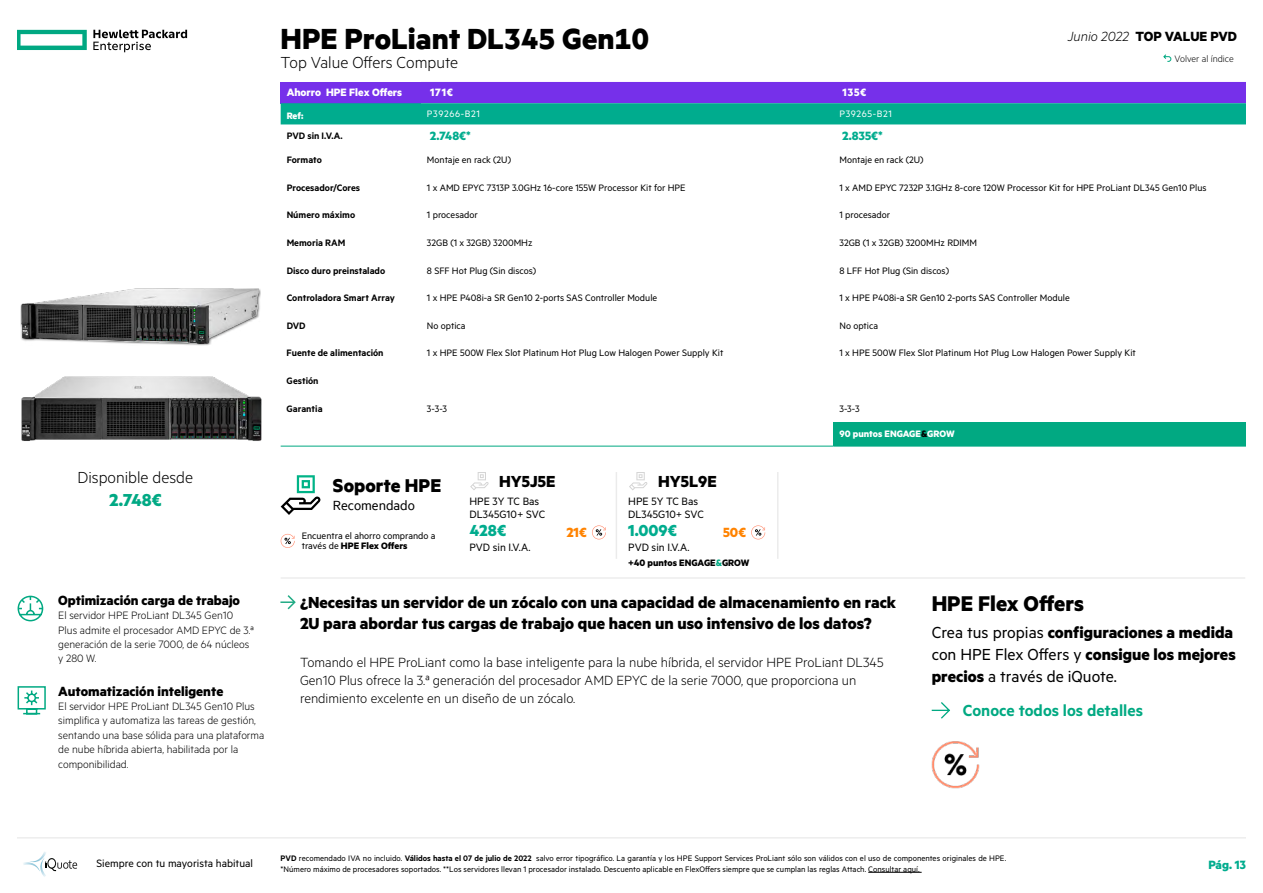
<style>
.page{position:relative;width:1263px;height:893px;background:#fff}
.page>*{position:absolute;margin:0;border:0;box-sizing:border-box;transform-origin:0 0}
.t1{font:700 33px "Metric HPE";color:#000}
.t2{font:700 24px "Metric";color:#000}
.t3{font:700 21px "Metric HPE";color:#000}
.t4{font:700 19.5px "Metric";color:#00a984}
.t5{font:700 18px/21.6px "Metric";color:#000}
.t6{font:18px/21.6px "Metric";color:#000}
.t7{font:300 18px "Metric";color:#000}
.t8{font:600 18px "Metric";color:#01a982}
.t9{font:700 18px "Metric";color:#00ac8e}
.t10{font:300 15px/18px "Metric";color:#000}
.t11{font:700 15px "Metric";color:#000}
.t12{font:15px "Metric HPE";color:#000}
.t13{font:700 15px "Metric";color:#ff8300}
.t14{font:700 13.5px "Metric";color:#00ac8e}
.t15{font:300 12px/14.4px "Metric";color:#000}
.t16{font:12px/13.5px "Metric";color:#000}
.t17{font:700 12px "Metric";color:#fff}
.t18{font:10.5px/10.5px "Metric";color:#000}
.t19{font:600 10.5px "Metric";color:#000}
.t20{font:10.5px "Metric";letter-spacing:.06em;color:#fff}
.t21{font:700 10.5px "Metric";color:#000}
.t22{font:700 10.5px "Metric";color:#fff}
.t23{font:300 10.5px "Metric";color:#000}
.t24{font:700 10.5px "Metric HPE";color:#fff}
.t25{font:9px/10.8px "Metric";color:#000}
.s1{font-weight:300;font-style:italic}
.s2{color:#000}
.s3{font-weight:700}
.s4{color:#01a982}
.s5{font-weight:600}
</style>
<div class="page">
<hr style="left:868px;top:872px;width:54px;height:1px;background:#000">
<svg style="left:17px;top:30px;width:70px;height:20px"></svg>
<svg style="left:93px;top:30px;width:94px;height:22px"></svg>
<svg style="left:1163px;top:54px;width:9px;height:8px"></svg>
<hr style="left:17px;top:837px;width:1229px;height:2px;background:#ededed">
<svg style="left:46px;top:858px;width:31px;height:13px"></svg>
<img style="left:23px;top:862px;width:16px;height:8px">
<img style="left:30px;top:852px;width:17px;height:10px">
<img style="left:39px;top:857px;width:7px;height:20px">
<svg style="left:281px;top:475px;width:39px;height:40px"></svg>
<img style="left:932px;top:741px;width:47px;height:47px">
<svg style="left:931px;top:702px;width:19px;height:17px"></svg>
<hr style="left:281px;top:577px;width:964px;height:2px;background:#ededed">
<svg style="left:281px;top:534px;width:14px;height:14px"></svg>
<svg style="left:281px;top:82px;width:965px;height:42px;background:#3c6ebc"></svg>
<div style="left:833px;top:422px;width:413px;height:24px;background:#01a982"></div>
<hr style="left:281px;top:446px;width:140px;height:1px;background:#00a882">
<hr style="left:421px;top:446px;width:412px;height:1px;background:#00a882">
<hr style="left:833px;top:446px;width:413px;height:1px;background:#00a882">
<div style="left:20px;top:288px;width:241px;height:58px;background:#000;opacity:.5"></div>
<img style="left:20px;top:288px;width:241px;height:56px">
<img style="left:21px;top:376px;width:241px;height:65px">
<svg style="left:280px;top:595px;width:16px;height:14px"></svg>
<svg style="left:17px;top:595px;width:27px;height:27px"></svg>
<svg style="left:17px;top:686px;width:29px;height:29px"></svg>
<svg style="left:470px;top:472px;width:19px;height:18px"></svg>
<svg style="left:629px;top:472px;width:18px;height:18px"></svg>
<hr style="left:616px;top:472px;width:1px;height:87px;background:#b5b4b4">
<hr style="left:777px;top:472px;width:1px;height:87px;background:#b5b4b4">
<svg style="left:592px;top:525px;width:14px;height:14px"></svg>
<svg style="left:751px;top:525px;width:14px;height:14px"></svg>
<h3 class="t7" style="left:78px;top:467px;width:117px">Disponible desde</h3>
<h3 class="t4" style="left:109px;top:488px;width:54px">2.748€</h3>
<h3 class="t11" style="left:58px;top:591px;width:183px">Optimización carga de trabajo</h3>
<p class="t15" style="left:58px;top:608px;width:197px">El servidor HPE ProLiant DL345 Gen10<br>Plus admite el procesador AMD EPYC de 3.ª generación de la serie 7000, de 64 núcleos y 280 W.</p>
<h3 class="t11" style="left:58px;top:682px;width:167px">Automatización inteligente</h3>
<p class="t15" style="left:58px;top:699px;width:208px">El servidor HPE ProLiant DL345 Gen10 Plus simplifica y automatiza las tareas de gestión, sentando una base sólida para una plataforma de nube híbrida abierta, habilitada por la componibilidad.</p>
<h1 class="t1" style="left:281px;top:19px;width:370px">HPE ProLiant DL345 Gen10</h1>
<h3 class="t7" style="left:281px;top:52px;width:179px">Top Value Offers Compute</h3>
<h3 class="t11" style="left:1068px;top:27px;width:171px"><span class="s1">Junio 2022</span> TOP VALUE PVD</h3>
<p class="t23" style="left:1174px;top:53px;width:61px">Volver al índice</p>
<p class="t17" style="left:287px;top:85px;width:117px">Ahorro HPE Flex Offers</p>
<p class="t17" style="left:430px;top:85px;width:24px">171€</p>
<p class="t17" style="left:843px;top:85px;width:25px">135€</p>
<p class="t24" style="left:287px;top:109px;width:18px">Ref:</p>
<p class="t20" style="left:427px;top:108px;width:54px">P39266-B21</p>
<p class="t20" style="left:839px;top:108px;width:54px">P39265-B21</p>
<p class="t19" style="left:287px;top:129px;width:57px">PVD sin I.V.A.</p>
<p class="t14" style="left:430px;top:127px;width:43px">2.748€*</p>
<p class="t14" style="left:842px;top:127px;width:42px">2.835€*</p>
<p class="t19" style="left:287px;top:153px;width:37px">Formato</p>
<p class="t18" style="left:427px;top:154px;width:86px">Montaje en rack (2U)</p>
<p class="t18" style="left:839px;top:154px;width:86px">Montaje en rack (2U)</p>
<p class="t19" style="left:287px;top:181px;width:75px">Procesador/Cores</p>
<p class="t18" style="left:427px;top:182px;width:260px">1 x AMD EPYC 7313P 3.0GHz 16-core 155W Processor Kit for HPE</p>
<p class="t18" style="left:839px;top:182px;width:369px">1 x AMD EPYC 7232P 3.1GHz 8-core 120W Processor Kit for HPE ProLiant DL345 Gen10 Plus</p>
<p class="t19" style="left:287px;top:209px;width:70px">Número máximo</p>
<p class="t18" style="left:427px;top:209px;width:52px">1 procesador</p>
<p class="t18" style="left:839px;top:209px;width:52px">1 procesador</p>
<p class="t19" style="left:287px;top:236px;width:60px">Memoria RAM</p>
<p class="t18" style="left:427px;top:237px;width:107px">32GB (1 x 32GB) 3200MHz</p>
<p class="t18" style="left:839px;top:237px;width:139px">32GB (1 x 32GB) 3200MHz RDIMM</p>
<p class="t19" style="left:287px;top:264px;width:100px">Disco duro preinstalado</p>
<p class="t18" style="left:427px;top:265px;width:111px">8 SFF Hot Plug (Sin discos)</p>
<p class="t18" style="left:839px;top:265px;width:111px">8 LFF Hot Plug (Sin discos)</p>
<p class="t19" style="left:287px;top:292px;width:110px">Controladora Smart Array</p>
<p class="t18" style="left:427px;top:292px;width:232px">1 x HPE P408i-a SR Gen10 2-ports SAS Controller Module</p>
<p class="t18" style="left:839px;top:292px;width:232px">1 x HPE P408i-a SR Gen10 2-ports SAS Controller Module</p>
<p class="t19" style="left:287px;top:319px;width:20px">DVD</p>
<p class="t18" style="left:427px;top:320px;width:40px">No optica</p>
<p class="t18" style="left:839px;top:320px;width:40px">No optica</p>
<p class="t19" style="left:287px;top:347px;width:98px">Fuente de alimentación</p>
<p class="t18" style="left:427px;top:348px;width:298px">1 x HPE 500W Flex Slot Platinum Hot Plug Low Halogen Power Supply Kit</p>
<p class="t18" style="left:839px;top:348px;width:298px">1 x HPE 500W Flex Slot Platinum Hot Plug Low Halogen Power Supply Kit</p>
<p class="t19" style="left:287px;top:375px;width:33px">Gestión</p>
<p class="t19" style="left:287px;top:402px;width:37px">Garantia</p>
<p class="t18" style="left:427px;top:403px;width:22px">3-3-3</p>
<p class="t18" style="left:839px;top:403px;width:22px">3-3-3</p>
<p class="t22" style="left:839px;top:428px;width:117px">90 puntos ENGAGE<span class="s2">&amp;</span>GROW</p>
<h3 class="t3" style="left:333px;top:472px;width:110px">Soporte HPE</h3>
<h3 class="t12" style="left:333px;top:496px;width:83px">Recomendado</h3>
<p class="t18" style="left:302px;top:530px;width:135px">Encuentra el ahorro comprando a través de <span class="s3">HPE Flex Offers</span></p>
<h3 class="t5" style="left:499px;top:469px;width:58px">HY5J5E</h3>
<h3 class="t5" style="left:658px;top:469px;width:60px">HY5L9E</h3>
<p class="t16" style="left:469px;top:494px;width:77px">HPE 3Y TC Bas<br>DL345G10+ SVC</p>
<p class="t16" style="left:628px;top:494px;width:77px">HPE 5Y TC Bas<br>DL345G10+ SVC</p>
<h3 class="t9" style="left:469px;top:520px;width:38px">428€</h3>
<h3 class="t9" style="left:628px;top:520px;width:50px">1.009€</h3>
<p class="t16" style="left:469px;top:540px;width:63px">PVD sin I.V.A.</p>
<p class="t16" style="left:628px;top:540px;width:63px">PVD sin I.V.A.</p>
<h3 class="t13" style="left:566px;top:523px;width:22px">21€</h3>
<h3 class="t13" style="left:723px;top:523px;width:24px">50€</h3>
<p class="t21" style="left:628px;top:556px;width:123px">+40 puntos ENGAGE<span class="s4">&amp;</span>GROW</p>
<h3 class="t5" style="left:300px;top:590px;width:598px">¿Necesitas un servidor de un zócalo con una capacidad de almacenamiento en rack<br>2U para abordar tus cargas de trabajo que hacen un uso intensivo de los datos?</h3>
<p class="t10" style="left:300px;top:653px;width:585px">Tomando el HPE ProLiant como la base inteligente para la nube híbrida, el servidor HPE ProLiant DL345<br>Gen10 Plus ofrece la 3.ª generación del procesador AMD EPYC de la serie 7000, que proporciona un rendimiento excelente en un diseño de un zócalo.</p>
<h2 class="t2" style="left:932px;top:588px;width:154px">HPE Flex Offers</h2>
<h3 class="t6" style="left:932px;top:621px;width:306px">Crea tus propias <span class="s3">configuraciones a medida </span>con HPE Flex Offers y <span class="s3">consigue los mejores precios</span> a través de iQuote.</h3>
<h3 class="t8" style="left:963px;top:699px;width:182px">Conoce todos los detalles</h3>
<p class="t16" style="left:97px;top:856px;width:158px">Siempre con tu mayorista habitual</p>
<p class="t25" style="left:281px;top:852px;width:727px"><span class="s5">PVD</span> recomendado IVA no incluido. <span class="s5">Válidos hasta el 07 de julio de 2022</span> salvo error tipográfico. La garantía y los HPE Support Services ProLiant sólo son válidos con el uso de componentes originales de HPE. *Número máximo de procesadores soportados. **Los servidores llevan 1 procesador instalado. Descuento aplicable en FlexOffers siempre que se cumplan las reglas Attach. Consultar aquí.</p>
<p class="t14" style="left:1208px;top:857px;width:39px">Pág. 13</p>
</div>
